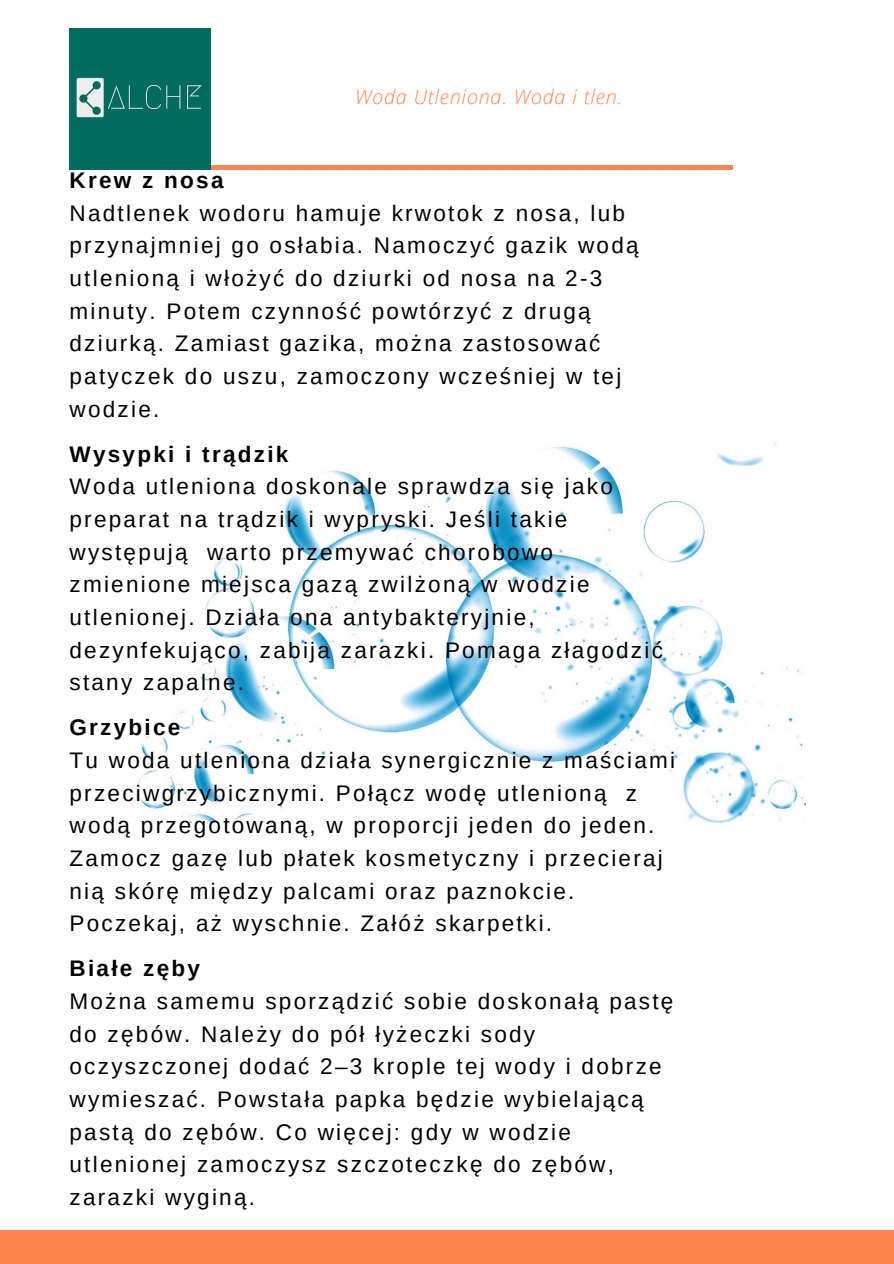
<style>
.page{position:relative;width:894px;height:1264px;background:#fff}
.page>*{position:absolute;margin:0;border:0;box-sizing:border-box;transform-origin:0 0}
.t1{font:22.5px/32.7px "Arimo";letter-spacing:.1em;color:#000}
.t2{font:700 22.5px "Arimo";letter-spacing:.1em;color:#000}
.t3{font:italic 300 19.8px "Open Sans";letter-spacing:.04em;color:#ff864e}
</style>
<div class="page">
<div style="left:0;top:1230px;width:893px;height:33px;background:#ff864e"></div>
<div style="left:69px;top:165px;width:664px;height:5px;background:#ff864e"></div>
<img style="left:69px;top:29px;width:141px;height:141px">
<img style="left:137px;top:442px;width:667px;height:380px">
<p class="t3" style="left:355px;top:83px;width:268px">Woda Utleniona. Woda i tlen.</p>
<p class="t2" style="left:69px;top:167px;width:155px">Krew z nosa</p>
<p class="t1" style="left:69px;top:196px;width:570px">Nadtlenek wodoru hamuje krwotok z nosa, lub przynajmniej go osłabia. Namoczyć gazik wodą utlenioną i włożyć do dziurki od nosa na 2-3 minuty. Potem czynność powtórzyć z drugą dziurką. Zamiast gazika, można zastosować patyczek do uszu, zamoczony wcześniej w tej wodzie.</p>
<p class="t2" style="left:69px;top:441px;width:220px">Wysypki i trądzik</p>
<p class="t1" style="left:69px;top:470px;width:595px">Woda utleniona doskonale sprawdza się jako preparat na trądzik i wypryski. Jeśli takie występują warto przemywać chorobowo zmienione miejsca gazą zwilżoną w wodzie utlenionej. Działa ona antybakteryjnie, dezynfekująco, zabija zarazki. Pomaga złagodzić stany zapalne.</p>
<p class="t2" style="left:69px;top:715px;width:112px">Grzybice</p>
<p class="t1" style="left:69px;top:743px;width:607px">Tu woda utleniona działa synergicznie z maściami przeciwgrzybicznymi. Połącz wodę utlenioną z wodą przegotowaną, w proporcji jeden do jeden.<br>Zamocz gazę lub płatek kosmetyczny i przecieraj nią skórę między palcami oraz paznokcie.<br>Poczekaj, aż wyschnie. Załóż skarpetki.</p>
<p class="t2" style="left:69px;top:956px;width:132px">Białe zęby</p>
<p class="t1" style="left:69px;top:984px;width:605px">Można samemu sporządzić sobie doskonałą pastę do zębów. Należy do pół łyżeczki sody oczyszczonej dodać 2–3 krople tej wody i dobrze wymieszać. Powstała papka będzie wybielającą pastą do zębów. Co więcej: gdy w wodzie utlenionej zamoczysz szczoteczkę do zębów, zarazki wyginą.</p>
</div>
